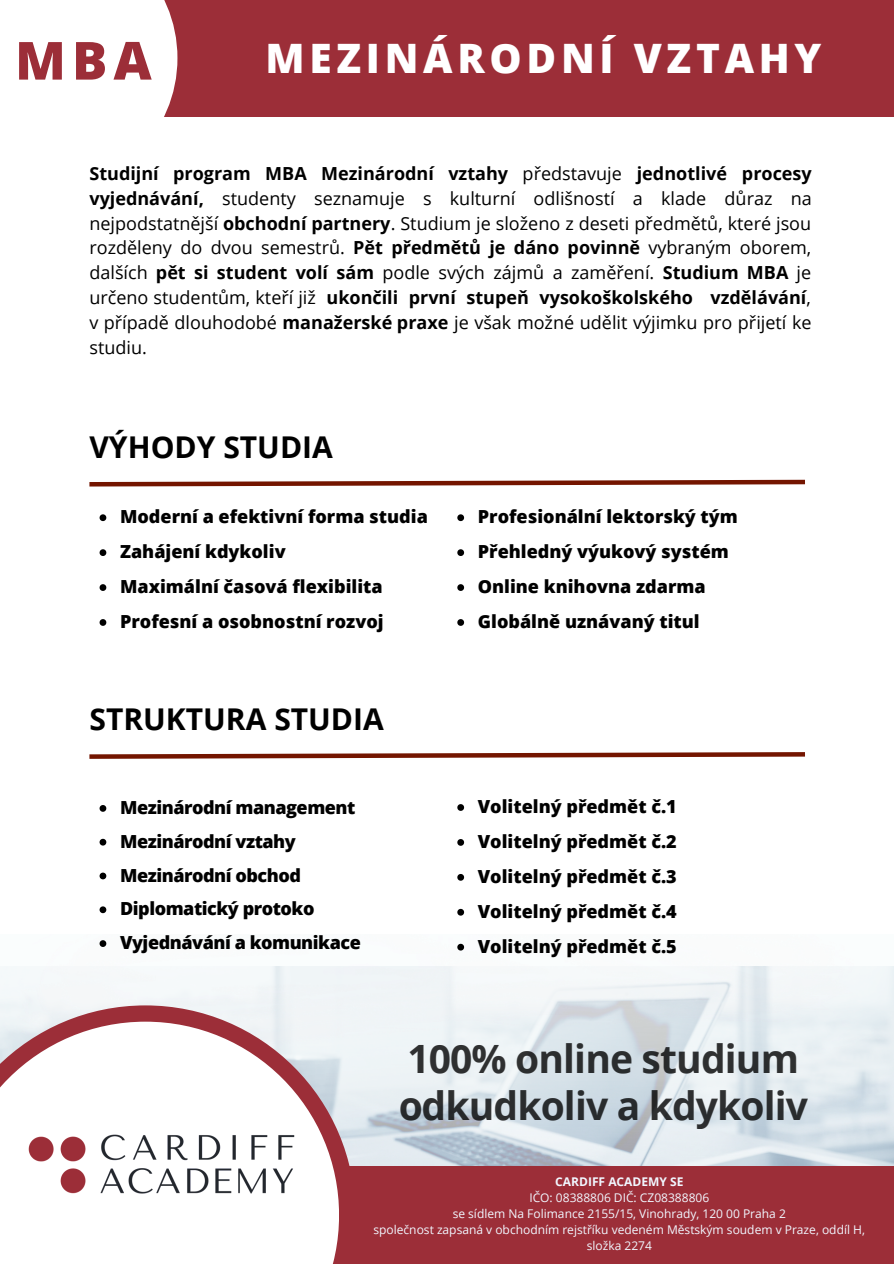
<style>
.page{position:relative;width:894px;height:1264px;background:#fff}
.page>*{position:absolute;margin:0;border:0;box-sizing:border-box;transform-origin:0 0}
.t1{font:800 52.5px "Open Sans";color:#9c2e38}
.t2{font:800 40.5px "Open Sans";letter-spacing:.115em;color:#fff}
.t3{font:700 39px/46.8px "Open Sans";letter-spacing:-.02em;color:#000}
.t4{font:700 30px "Open Sans";color:#000}
.t5{font:18px/24.8px "Open Sans";color:#000;text-align:justify}
.t6{font:800 18px "Open Sans";color:#000}
.t7{font:800 18px "Open Sans";letter-spacing:-.025em;color:#000}
.t8{font:12px/16px "Open Sans";color:#f1f7ff;text-align:center}
.t9{font:700 12px "Open Sans";color:#f1f7ff}
.s1{font-weight:700}
</style>
<div class="page">
<img style="left:0;top:942px;width:893px;height:223px">
<div style="left:0;top:1165px;width:893px;height:98px;background:#9c2e38"></div>
<svg style="left:0;top:1005px;width:355px;height:161px;fill:#eef3f5"></svg>
<svg style="left:0;top:1021px;width:339px;height:242px"></svg>
<img style="left:16px;top:1111px;width:291px;height:103px">
<svg style="left:89px;top:479px;width:716px;height:8px"></svg>
<svg style="left:89px;top:752px;width:716px;height:7px"></svg>
<svg style="left:99px;top:514px;width:7px;height:7px"></svg>
<svg style="left:99px;top:549px;width:7px;height:7px"></svg>
<svg style="left:99px;top:584px;width:7px;height:7px"></svg>
<svg style="left:99px;top:619px;width:7px;height:7px"></svg>
<svg style="left:457px;top:514px;width:7px;height:7px"></svg>
<svg style="left:457px;top:549px;width:7px;height:7px"></svg>
<svg style="left:457px;top:584px;width:7px;height:7px"></svg>
<svg style="left:457px;top:619px;width:7px;height:7px"></svg>
<svg style="left:457px;top:804px;width:7px;height:6px"></svg>
<svg style="left:457px;top:839px;width:7px;height:6px"></svg>
<svg style="left:457px;top:874px;width:7px;height:6px"></svg>
<svg style="left:457px;top:908px;width:7px;height:7px"></svg>
<svg style="left:457px;top:943px;width:7px;height:7px"></svg>
<div style="left:0;top:0;width:893px;height:116px;background:#9c2e38"></div>
<div style="left:0;top:0;width:177px;height:192px;background:#fff"></div>
<svg style="left:99px;top:805px;width:7px;height:6px"></svg>
<svg style="left:99px;top:838px;width:7px;height:7px"></svg>
<svg style="left:99px;top:872px;width:7px;height:7px"></svg>
<svg style="left:99px;top:906px;width:7px;height:7px"></svg>
<svg style="left:99px;top:940px;width:7px;height:6px"></svg>
<p class="t1" style="left:15px;top:24px;width:138px">MBA</p>
<p class="t2" style="left:265px;top:29px;width:557px">MEZINÁRODNÍ VZTAHY</p>
<p class="t5" style="left:89px;top:161px;width:723px"><span class="s1">Studijní program MBA Mezinárodní vztahy</span> představuje <span class="s1">jednotlivé procesy vyjednávání,</span> studenty seznamuje s kulturní odlišností a klade důraz na nejpodstatnější <span class="s1">obchodní partnery</span>. Studium je složeno z deseti předmětů, které jsou rozděleny do dvou semestrů. <span class="s1">Pět předmětů je dáno povinně</span> vybraným oborem, dalších <span class="s1">pět si student volí sám</span> podle svých zájmů a zaměření. <span class="s1">Studium MBA</span> je určeno studentům, kteří již <span class="s1">ukončili první stupeň vysokoškolského vzdělávání</span>, v případě dlouhodobé <span class="s1">manažerské praxe</span> je však možné udělit výjimku pro přijetí ke studiu.</p>
<p class="t4" style="left:89px;top:425px;width:245px">VÝHODY STUDIA</p>
<p class="t6" style="left:120px;top:504px;width:309px">Moderní a efektivní forma studia</p>
<p class="t6" style="left:120px;top:539px;width:167px">Zahájení kdykoliv</p>
<p class="t6" style="left:120px;top:574px;width:264px">Maximální časová flexibilita</p>
<p class="t6" style="left:120px;top:609px;width:265px">Profesní a osobnostní rozvoj</p>
<p class="t4" style="left:89px;top:697px;width:296px">STRUKTURA STUDIA</p>
<p class="t7" style="left:120px;top:794px;width:237px">Mezinárodní management</p>
<p class="t7" style="left:120px;top:828px;width:177px">Mezinárodní vztahy</p>
<p class="t7" style="left:120px;top:862px;width:182px">Mezinárodní obchod</p>
<p class="t7" style="left:120px;top:896px;width:196px">Diplomatický protoko</p>
<p class="t7" style="left:120px;top:930px;width:242px">Vyjednávání a komunikace</p>
<p class="t6" style="left:477px;top:504px;width:261px">Profesionální lektorský tým</p>
<p class="t6" style="left:477px;top:539px;width:252px">Přehledný výukový systém</p>
<p class="t6" style="left:477px;top:574px;width:229px">Online knihovna zdarma</p>
<p class="t6" style="left:477px;top:609px;width:223px">Globálně uznávaný titul</p>
<p class="t6" style="left:477px;top:794px;width:200px">Volitelný předmět č.1</p>
<p class="t6" style="left:477px;top:828px;width:200px">Volitelný předmět č.2</p>
<p class="t6" style="left:477px;top:863px;width:200px">Volitelný předmět č.3</p>
<p class="t6" style="left:477px;top:898px;width:200px">Volitelný předmět č.4</p>
<p class="t6" style="left:477px;top:933px;width:200px">Volitelný předmět č.5</p>
<h3 class="t3" style="left:398px;top:1034px;width:411px">100% online studium odkudkoliv a kdykoliv</h3>
<p class="t9" style="left:555px;top:1173px;width:130px">CARDIFF ACADEMY SE</p>
<p class="t8" style="left:529px;top:1189px;width:181px">IČO: 08388806 DIČ: CZ08388806</p>
<p class="t8" style="left:452px;top:1205px;width:334px">se sídlem Na Folimance 2155/15, Vinohrady, 120 00 Praha 2</p>
<p class="t8" style="left:373px;top:1221px;width:493px">společnost zapsaná v obchodním rejstříku vedeném Městským soudem v Praze, oddíl H, složka 2274</p>
</div>
